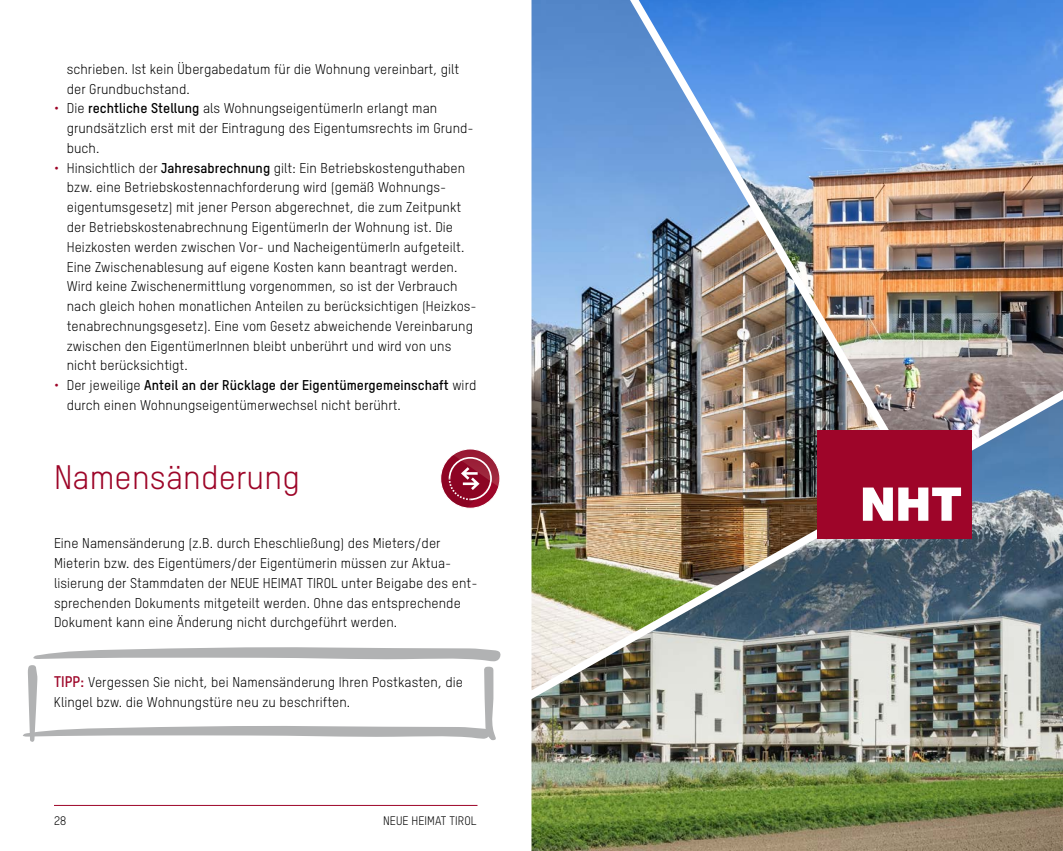
<style>
.page{position:relative;width:1063px;height:851px;background:#fff}
.page>*{position:absolute;margin:0;border:0;box-sizing:border-box;transform-origin:0 0}
.t1{font:33px "T Star Regular";letter-spacing:.005em;color:#9d0528}
.t2{font:13.8px/19.8px "T Star Regular";letter-spacing:.005em;color:#000}
.t3{font:13.8px "T Star Bold";letter-spacing:.005em;color:#000}
.t4{font:12px "T Star Regular";letter-spacing:.005em;color:#000}
.s1{color:#9d0528}
.s2{font-family:"T Star Bold"}
.s3{font-family:"T Star Regular";color:#9d0528}
.s4{font-family:"T Star Regular"}
.s5{font-family:"T Star Bold";font-size:15px;color:#9d0528}
</style>
<div class="page">
<img style="left:912px;top:0;width:151px;height:205px">
<img style="left:531px;top:0;width:62px;height:205px">
<svg style="left:593px;top:0;width:319px;height:205px;background:#6a9cdd"></svg>
<img style="left:193px;top:205px;width:870px;height:645px">
<svg style="left:23px;top:646px;width:478px;height:95px"></svg>
<svg style="left:441px;top:449px;width:58px;height:58px"></svg>
<div style="left:817px;top:430px;width:155px;height:108px;background:#9e0529"></div>
<svg style="left:863px;top:487px;width:98px;height:33px"></svg>
<hr style="left:54px;top:805px;width:423px;height:1px;background:#9d0528">
<p class="t2" style="left:67px;top:59px;width:394px">schrieben. Ist kein Übergabedatum für die Wohnung vereinbart, gilt der Grundbuchstand.</p>
<p class="t2" style="left:67px;top:98px;width:409px;text-indent:-13px"><span class="s1">•</span> Die <span class="s2">rechtliche Stellung</span> als WohnungseigentümerIn erlangt man grundsätzlich erst mit der Eintragung des Eigentumsrechts im Grund&shy;buch.</p>
<p class="t2" style="left:67px;top:158px;width:412px;text-indent:-13px"><span class="s1">•</span> Hinsichtlich der <span class="s2">Jahresabrechnung</span> gilt: Ein Betriebskostenguthaben bzw. eine Betriebskostennachforderung wird (gemäß Wohnungs&shy;eigentumsgesetz) mit jener Person abgerechnet, die zum Zeitpunkt der Betriebskostenabrechnung EigentümerIn der Wohnung ist. Die Heizkosten werden zwischen Vor- und NacheigentümerIn aufgeteilt.<br>Eine Zwischenablesung auf eigene Kosten kann beantragt werden.<br>Wird keine Zwischenermittlung vorgenommen, so ist der Verbrauch nach gleich hohen monatlichen Anteilen zu berücksichtigen (Heizkos&shy;tenabrechnungsgesetz). Eine vom Gesetz abweichende Vereinbarung zwischen den EigentümerInnen bleibt unberührt und wird von uns nicht berücksichtigt.</p>
<p class="t3" style="left:54px;top:376px;width:424px"><span class="s3">•</span> <span class="s4">Der jeweilige</span> Anteil an der Rücklage der Eigentümergemeinschaft <span class="s4">wird</span></p>
<p class="t2" style="left:67px;top:395px;width:336px">durch einen Wohnungseigentümerwechsel nicht berührt.</p>
<h1 class="t1" style="left:54px;top:457px;width:247px">Namensänderung</h1>
<p class="t2" style="left:54px;top:533px;width:425px">Eine Namensänderung (z.B. durch Eheschließung) des Mieters/der Mieterin bzw. des Eigentümers/der Eigentümerin müssen zur Aktua&shy;lisierung der Stammdaten der NEUE HEIMAT TIROL unter Beigabe des ent&shy;sprechenden Dokuments mitgeteilt werden. Ohne das entsprechende Dokument kann eine Änderung nicht durchgeführt werden.</p>
<p class="t2" style="left:54px;top:671px;width:411px"><span class="s5">TIPP:</span> Vergessen Sie nicht, bei Namensänderung Ihren Postkasten, die<br>Klingel bzw. die Wohnungstüre neu zu beschriften.</p>
<p class="t4" style="left:54px;top:813px;width:14px">28</p>
<p class="t4" style="left:383px;top:813px;width:95px">NEUE HEIMAT TIROL</p>
</div>
